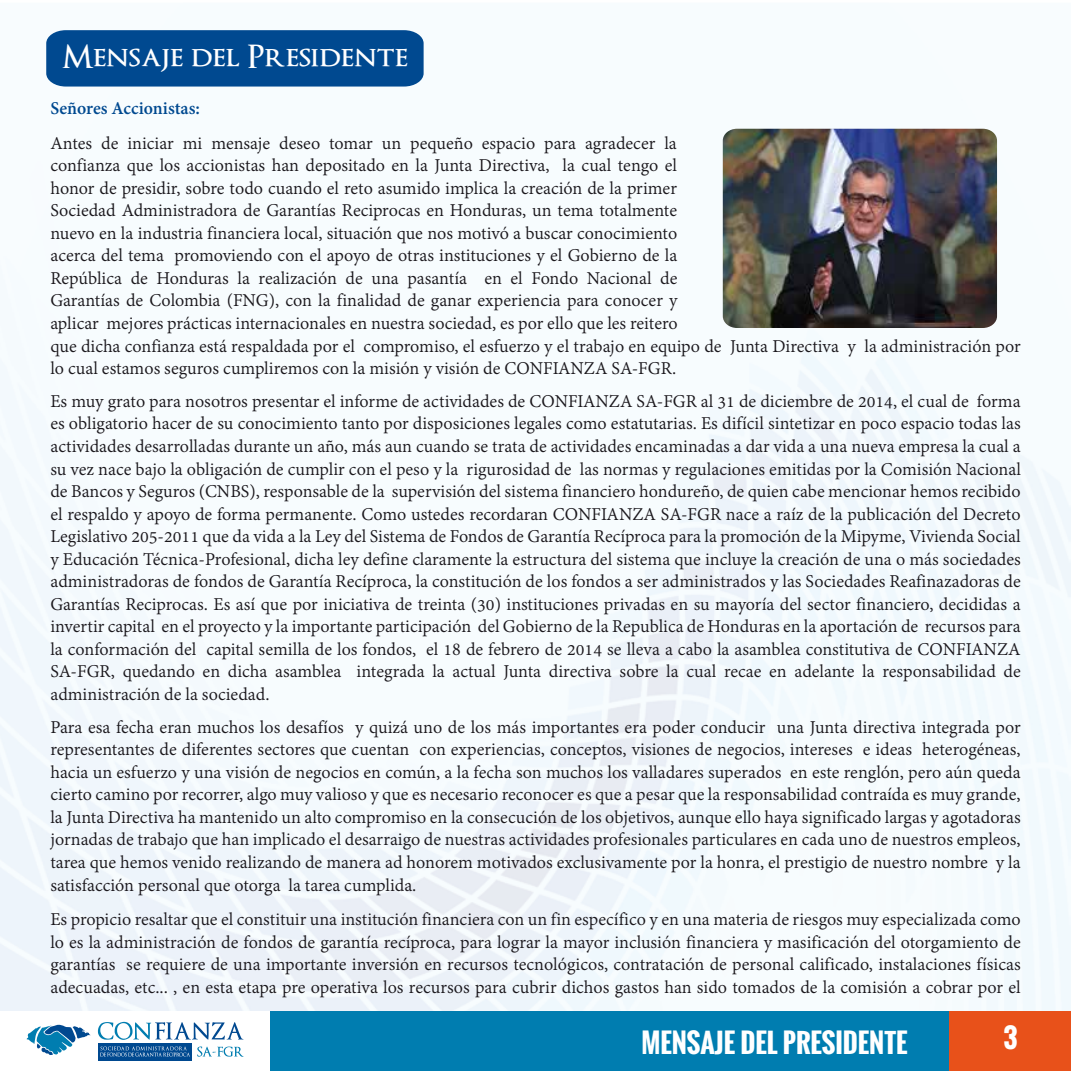
<style>
.page{position:relative;width:1071px;height:1071px;background:#fff}
.page>*{position:absolute;margin:0;border:0;box-sizing:border-box;transform-origin:0 0}
.t1{font:600 31.5px "Optimus Princeps";color:#fff}
.t2{font:700 26.43px "Oswald";color:#fff}
.t3{font:19.6px/22.6px "Adobe Devanagari";color:#1a171c;text-align:justify}
.t4{font:700 19.6px "Adobe Devanagari";color:#004990}
</style>
<div class="page">
<div style="left:46px;top:30px;width:378px;height:57px;background:#004990"></div>
<img style="left:723px;top:129px;width:274px;height:199px">
<div style="left:98px;top:1043px;width:94px;height:17px;background:#004990"></div>
<svg style="left:98px;top:1022px;width:145px;height:18px"></svg>
<svg style="left:197px;top:1047px;width:47px;height:10px"></svg>
<svg style="left:100px;top:1046px;width:90px;height:11px"></svg>
<svg style="left:27px;top:1024px;width:64px;height:31px"></svg>
<div style="left:270px;top:1011px;width:801px;height:60px;background:#007db0"></div>
<div style="left:950px;top:1011px;width:121px;height:60px;background:#e8511a"></div>
<h1 class="t1" style="left:62px;top:40px;width:348px">Mensaje del Presidente</h1>
<p class="t4" style="left:50px;top:97px;width:151px">Señores Accionistas:</p>
<p class="t3" style="left:50px;top:133px;width:972px;text-align:left">Antes de iniciar mi mensaje deseo tomar un pequeño espacio para agradecer la<br>confianza que los accionistas han depositado en la Junta Directiva, la cual tengo el<br>honor de presidir, sobre todo cuando el reto asumido implica la creación de la primer<br>Sociedad Administradora de Garantías Reciprocas en Honduras, un tema totalmente<br>nuevo en la industria financiera local, situación que nos motivó a buscar conocimiento<br>acerca del tema promoviendo con el apoyo de otras instituciones y el Gobierno de la<br>República de Honduras la realización de una pasantía en el Fondo Nacional de<br>Garantías de Colombia (FNG), con la finalidad de ganar experiencia para conocer y<br>aplicar mejores prácticas internacionales en nuestra sociedad, es por ello que les reitero<br>que dicha confianza está respaldada por el compromiso, el esfuerzo y el trabajo en equipo de Junta Directiva y la administración por lo cual estamos seguros cumpliremos con la misión y visión de CONFIANZA SA-FGR.</p>
<p class="t3" style="left:50px;top:391px;width:972px">Es muy grato para nosotros presentar el informe de actividades de CONFIANZA SA-FGR al 31 de diciembre de 2014, el cual de forma es obligatorio hacer de su conocimiento tanto por disposiciones legales como estatutarias. Es difícil sintetizar en poco espacio todas las actividades desarrolladas durante un año, más aun cuando se trata de actividades encaminadas a dar vida a una nueva empresa la cual a su vez nace bajo la obligación de cumplir con el peso y la rigurosidad de las normas y regulaciones emitidas por la Comisión Nacional de Bancos y Seguros (CNBS), responsable de la supervisión del sistema financiero hondureño, de quien cabe mencionar hemos recibido el respaldo y apoyo de forma permanente. Como ustedes recordaran CONFIANZA SA-FGR nace a raíz de la publicación del Decreto Legislativo 205-2011 que da vida a la Ley del Sistema de Fondos de Garantía Recíproca para la promoción de la Mipyme, Vivienda Social y Educación Técnica-Profesional, dicha ley define claramente la estructura del sistema que incluye la creación de una o más sociedades administradoras de fondos de Garantía Recíproca, la constitución de los fondos a ser administrados y las Sociedades Reafinazadoras de Garantías Reciprocas. Es así que por iniciativa de treinta (30) instituciones privadas en su mayoría del sector financiero, decididas a invertir capital en el proyecto y la importante participación del Gobierno de la Republica de Honduras en la aportación de recursos para la conformación del capital semilla de los fondos, el 18 de febrero de 2014 se lleva a cabo la asamblea constitutiva de CONFIANZA SA-FGR, quedando en dicha asamblea integrada la actual Junta directiva sobre la cual recae en adelante la responsabilidad de administración de la sociedad.</p>
<p class="t3" style="left:50px;top:717px;width:972px">Para esa fecha eran muchos los desafíos y quizá uno de los más importantes era poder conducir una Junta directiva integrada por representantes de diferentes sectores que cuentan con experiencias, conceptos, visiones de negocios, intereses e ideas heterogéneas, hacia un esfuerzo y una visión de negocios en común, a la fecha son muchos los valladares superados en este renglón, pero aún queda cierto camino por recorrer, algo muy valioso y que es necesario reconocer es que a pesar que la responsabilidad contraída es muy grande, la Junta Directiva ha mantenido un alto compromiso en la consecución de los objetivos, aunque ello haya significado largas y agotadoras jornadas de trabajo que han implicado el desarraigo de nuestras actividades profesionales particulares en cada uno de nuestros empleos, tarea que hemos venido realizando de manera ad honorem motivados exclusivamente por la honra, el prestigio de nuestro nombre y la satisfacción personal que otorga la tarea cumplida.</p>
<p class="t3" style="left:50px;top:910px;width:972px">Es propicio resaltar que el constituir una institución financiera con un fin específico y en una materia de riesgos muy especializada como lo es la administración de fondos de garantía recíproca, para lograr la mayor inclusión financiera y masificación del otorgamiento de garantías se requiere de una importante inversión en recursos tecnológicos, contratación de personal calificado, instalaciones físicas adecuadas, etc... , en esta etapa pre operativa los recursos para cubrir dichos gastos han sido tomados de la comisión a cobrar por el</p>
<h2 class="t2" style="left:642px;top:1023px;width:267px">MENSAJE DEL PRESIDENTE</h2>
<h2 class="t2" style="left:1003px;top:1018px;width:16px">3</h2>
</div>
